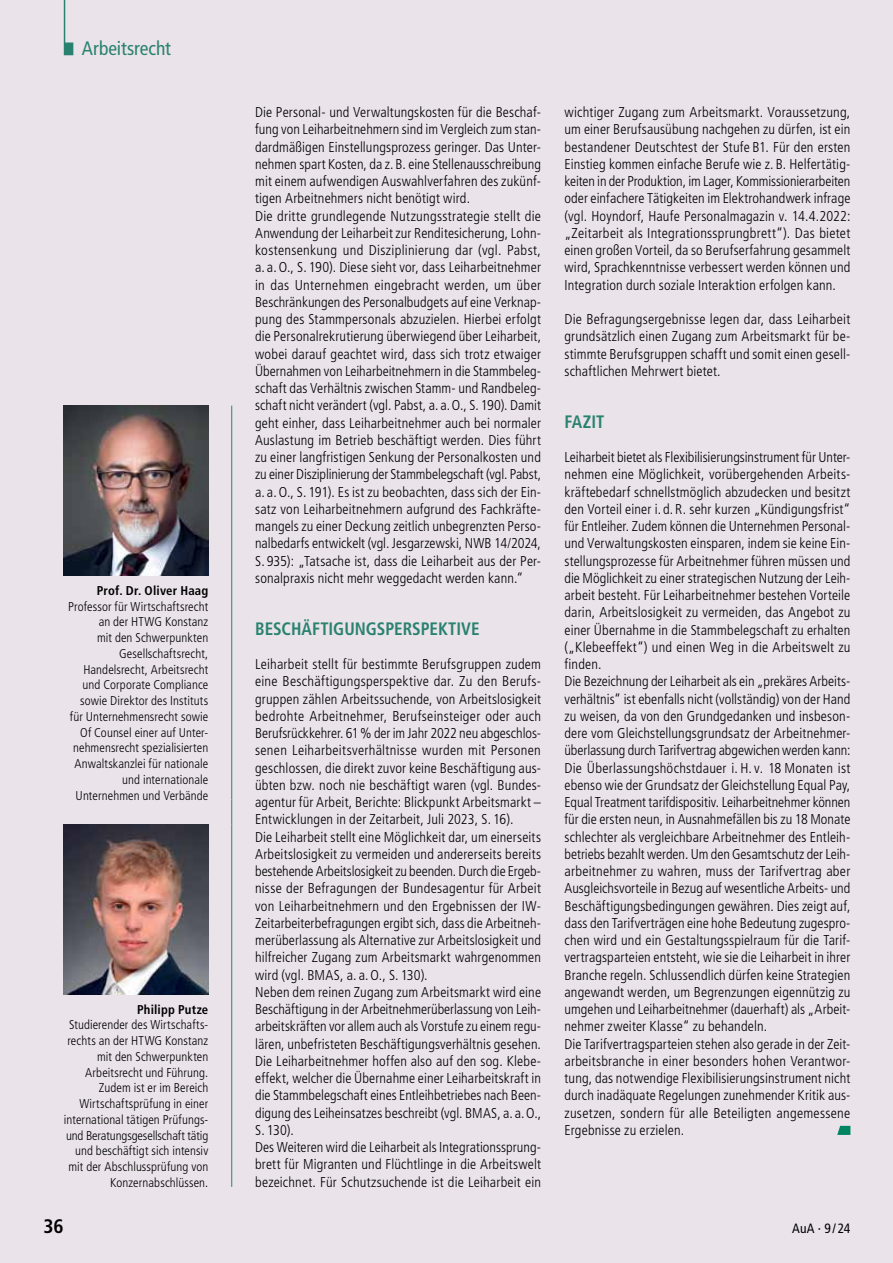
<style>
.page{position:relative;width:893px;height:1263px;background:#ebe3ea}
.page>*{position:absolute;margin:0;border:0;box-sizing:border-box;transform-origin:0 0}
.t1{font:condensed 19.5px "Frutiger LT Std";letter-spacing:-.005em;color:#29826f}
.t2{font:700 condensed 19.5px "Frutiger LT Std";color:#000}
.t3{font:700 condensed 18px "Frutiger LT Std";letter-spacing:.005em;color:#29826f;scale:.95 1}
.t4{font:300 condensed 14.25px/17.2px "Frutiger LT Std";letter-spacing:.01em;color:#000}
.t5{font:condensed 13.5px "Frutiger LT Std";color:#000}
.t6{font:300 condensed 12.75px/15.8px "Frutiger LT Std";letter-spacing:.005em;color:#000;text-align:right}
.s1{font-weight:700}
</style>
<div class="page">
<svg style="left:64px;top:0;width:9px;height:55px"></svg>
<svg style="left:837px;top:1126px;width:13px;height:9px"></svg>
<hr style="left:231px;top:824px;width:1px;height:363px;background:#29826f">
<svg style="left:231px;top:800px;width:1px;height:24px"></svg>
<img style="left:64px;top:824px;width:144px;height:170px">
<hr style="left:231px;top:406px;width:1px;height:394px;background:#29826f">
<img style="left:64px;top:406px;width:144px;height:170px">
<p class="t1" style="left:82px;top:37px;width:91px">Arbeitsrecht</p>
<p class="t6" style="left:68px;top:583px;width:142px"><span class="s1">PROF. DR. OLIVER HAAG<br></span>Professor für Wirtschaftsrecht an der HTWG Konstanz<br>mit den Schwerpunkten<br>Gesellschaftsrecht,<br>Handelsrecht, Arbeitsrecht und Corporate Compliance sowie Direktor des Instituts für Unternehmensrecht sowie<br>Of Counsel einer auf Unter&shy;nehmensrecht spezialisierten<br>Anwaltskanzlei für nationale und internationale<br>Unternehmen und Verbände</p>
<p class="t6" style="left:64px;top:1001px;width:146px"><span class="s1">PHILIPP PUTZE<br></span>Studierender des Wirtschafts&shy;rechts an der HTWG Konstanz mit den Schwerpunkten<br>Arbeitsrecht und Führung.<br>Zudem ist er im Bereich<br>Wirtschaftsprüfung in einer international tätigen Prüfungs&shy;und Beratungsgesellschaft tätig und beschäftigt sich intensiv mit der Abschlussprüfung von<br>Konzernabschlüssen.</p>
<p class="t4" style="left:255px;top:104px;width:287px">Die Personal- und Verwaltungskosten für die Beschaf&shy;fung von Leiharbeitnehmern sind im Vergleich zum stan&shy;dardmäßigen Einstellungsprozess geringer. Das Unter&shy;nehmen spart Kosten, da z. B. eine Stellenausschreibung mit einem aufwendigen Auswahlverfahren des zukünf&shy;tigen Arbeitnehmers nicht benötigt wird.<br>Die dritte grundlegende Nutzungsstrategie stellt die Anwendung der Leiharbeit zur Renditesicherung, Lohn&shy;kostensenkung und Disziplinierung dar (vgl. Pabst, a. a.O., S. 190). Diese sieht vor, dass Leiharbeitnehmer in das Unternehmen eingebracht werden, um über Beschränkungen des Personalbudgets auf eine Verknap&shy;pung des Stammpersonals abzuzielen. Hierbei erfolgt die Personalrekrutierung überwiegend über Leiharbeit, wobei darauf geachtet wird, dass sich trotz etwaiger Übernahmen von Leiharbeitnehmern in die Stammbeleg&shy;schaft das Verhältnis zwischen Stamm- und Randbeleg&shy;schaft nicht verändert (vgl. Pabst, a. a.O., S. 190). Damit geht einher, dass Leiharbeitnehmer auch bei normaler Auslastung im Betrieb beschäftigt werden. Dies führt zu einer langfristigen Senkung der Personalkosten und zu einer Disziplinierung der Stammbelegschaft (vgl. Pabst, a. a.O., S. 191). Es ist zu beobachten, dass sich der Ein&shy;satz von Leiharbeitnehmern aufgrund des Fachkräfte&shy;mangels zu einer Deckung zeitlich unbegrenzten Perso&shy;nalbedarfs entwickelt (vgl. Jesgarzewski, NWB 14/2024, S. 935): „Tatsache ist, dass die Leiharbeit aus der Per&shy;sonalpraxis nicht mehr weggedacht werden kann.“</p>
<p class="t3" style="left:255px;top:618px;width:69px">BESCHÄFTIG</p>
<p class="t3" style="left:344px;top:618px;width:22px">UNGSPERSPEKTIVE</p>
<p class="t4" style="left:255px;top:656px;width:287px">Leiharbeit stellt für bestimmte Berufsgruppen zudem eine Beschäftigungsperspektive dar. Zu den Berufs&shy;gruppen zählen Arbeitssuchende, von Arbeitslosigkeit bedrohte Arbeitnehmer, Berufseinsteiger oder auch Berufsrückkehrer. 61% der im Jahr 2022 neu abgeschlos&shy;senen Leiharbeitsverhältnisse wurden mit Personen geschlossen, die direkt zuvor keine Beschäftigung aus&shy;übten bzw. noch nie beschäftigt waren (vgl. Bundes&shy;agentur für Arbeit, Berichte: Blickpunkt Arbeitsmarkt – Entwicklungen in der Zeitarbeit, Juli 2023, S. 16).<br>Die Leiharbeit stellt eine Möglichkeit dar, um einerseits Arbeitslosigkeit zu vermeiden und andererseits bereits bestehende Arbeitslosigkeit zu beenden. Durch die Ergeb&shy;nisse der Befragungen der Bundesagentur für Arbeit von Leiharbeitnehmern und den Ergebnissen der IW-Zeitarbeiterbefragungen ergibt sich, dass die Arbeitneh&shy;merüberlassung als Alternative zur Arbeitslosigkeit und hilfreicher Zugang zum Arbeitsmarkt wahrgenommen wird (vgl. BMAS, a. a.O., S. 130).<br>Neben dem reinen Zugang zum Arbeitsmarkt wird eine Beschäftigung in der Arbeitnehmerüberlassung von Leih&shy;arbeitskräften vor allem auch als Vorstufe zu einem regu&shy;lären, unbefristeten Beschäftigungsverhältnis gesehen.<br>Die Leiharbeitnehmer hoffen also auf den sog. Klebe&shy;effekt, welcher die Übernahme einer Leiharbeitskraft in die Stammbelegschaft eines Entleihbetriebes nach Been&shy;digung des Leiheinsatzes beschreibt (vgl. BMAS, a. a.O., S. 130).<br>Des Weiteren wird die Leiharbeit als Integrationssprung&shy;brett für Migranten und Flüchtlinge in die Arbeitswelt bezeichnet. Für Schutzsuchende ist die Leiharbeit ein</p>
<p class="t4" style="left:564px;top:104px;width:287px;text-align:justify">wichtiger Zugang zum Arbeitsmarkt. Voraussetzung, um einer Berufsausübung nachgehen zu dürfen, ist ein bestandener Deutschtest der Stufe B1. Für den ersten Einstieg kommen einfache Berufe wie z. B. Helfertätig&shy;keiten in der Produktion, im Lager, Kommissionierarbeiten oder einfachere Tätigkeiten im Elektrohandwerk infrage (vgl. Hoyndorf, Haufe Personalmagazin v. 14.4.2022: „Zeitarbeit als Integrationssprungbrett“). Das bietet einen großen Vorteil, da so Berufserfahrung gesammelt wird, Sprachkenntnisse verbessert werden können und Integration durch soziale Interaktion erfolgen kann.</p>
<p class="t4" style="left:564px;top:311px;width:287px;text-align:justify">Die Befragungsergebnisse legen dar, dass Leiharbeit grundsätzlich einen Zugang zum Arbeitsmarkt für be&shy;stimmte Berufsgruppen schafft und somit einen gesell&shy;schaftlichen Mehrwert bietet.</p>
<p class="t3" style="left:564px;top:411px;width:18px">FAZIT</p>
<p class="t4" style="left:564px;top:449px;width:287px">Leiharbeit bietet als Flexibilisierungsinstrument für Unter&shy;nehmen eine Möglichkeit, vorübergehenden Arbeits&shy;kräftebedarf schnellstmöglich abzudecken und besitzt den Vorteil einer i. d. R. sehr kurzen „Kündigungsfrist“ für Entleiher. Zudem können die Unternehmen Personal-- und Verwaltungskosten einsparen, indem sie keine Ein&shy;stellungsprozesse für Arbeitnehmer führen müssen und die Möglichkeit zu einer strategischen Nutzung der Leih&shy;arbeit besteht. Für Leiharbeitnehmer bestehen Vorteile darin, Arbeitslosigkeit zu vermeiden, das Angebot zu einer Übernahme in die Stammbelegschaft zu erhalten („Klebeeffekt“) und einen Weg in die Arbeitswelt zu finden.<br>Die Bezeichnung der Leiharbeit als ein „prekäres Arbeits&shy;verhältnis“ ist ebenfalls nicht (vollständig) von der Hand zu weisen, da von den Grundgedanken und insbeson&shy;dere vom Gleichstellungsgrundsatz der Arbeitnehmer&shy;überlassung durch Tarifvertrag abgewichen werden kann:<br>Die Überlassungshöchstdauer i. H.v. 18 Monaten ist ebenso wie der Grundsatz der Gleichstellung Equal Pay, Equal Treatment tarifdispositiv. Leiharbeitnehmer können für die ersten neun, in Ausnahmefällen bis zu 18 Monate schlechter als vergleichbare Arbeitnehmer des Entleih&shy;betriebs bezahlt werden. Um den Gesamtschutz der Leih&shy;arbeitnehmer zu wahren, muss der Tarifvertrag aber Ausgleichsvorteile in Bezug auf wesentliche Arbeits- und Beschäftigungsbedingungen gewähren. Dies zeigt auf, dass den Tarifverträgen eine hohe Bedeutung zugespro&shy;chen wird und ein Gestaltungsspielraum für die Tarif&shy;vertragsparteien entsteht, wie sie die Leiharbeit in ihrer Branche regeln. Schlussendlich dürfen keine Strategien angewandt werden, um Begrenzungen eigennützig zu umgehen und Leiharbeitnehmer (dauerhaft) als „Arbeit&shy;nehmer zweiter Klasse“ zu behandeln.<br>Die Tarifvertragsparteien stehen also gerade in der Zeit&shy;arbeitsbranche in einer besonders hohen Verantwor&shy;tung, das notwendige Flexibilisierungsinstrument nicht durch inadäquate Regelungen zunehmender Kritik aus&shy;zusetzen, sondern für alle Beteiligten angemessene Ergebnisse zu erzielen.</p>
<p class="t2" style="left:44px;top:1215px;width:22px">36</p>
<p class="t5" style="left:792px;top:1221px;width:60px">AuA · 9/24</p>
</div>
